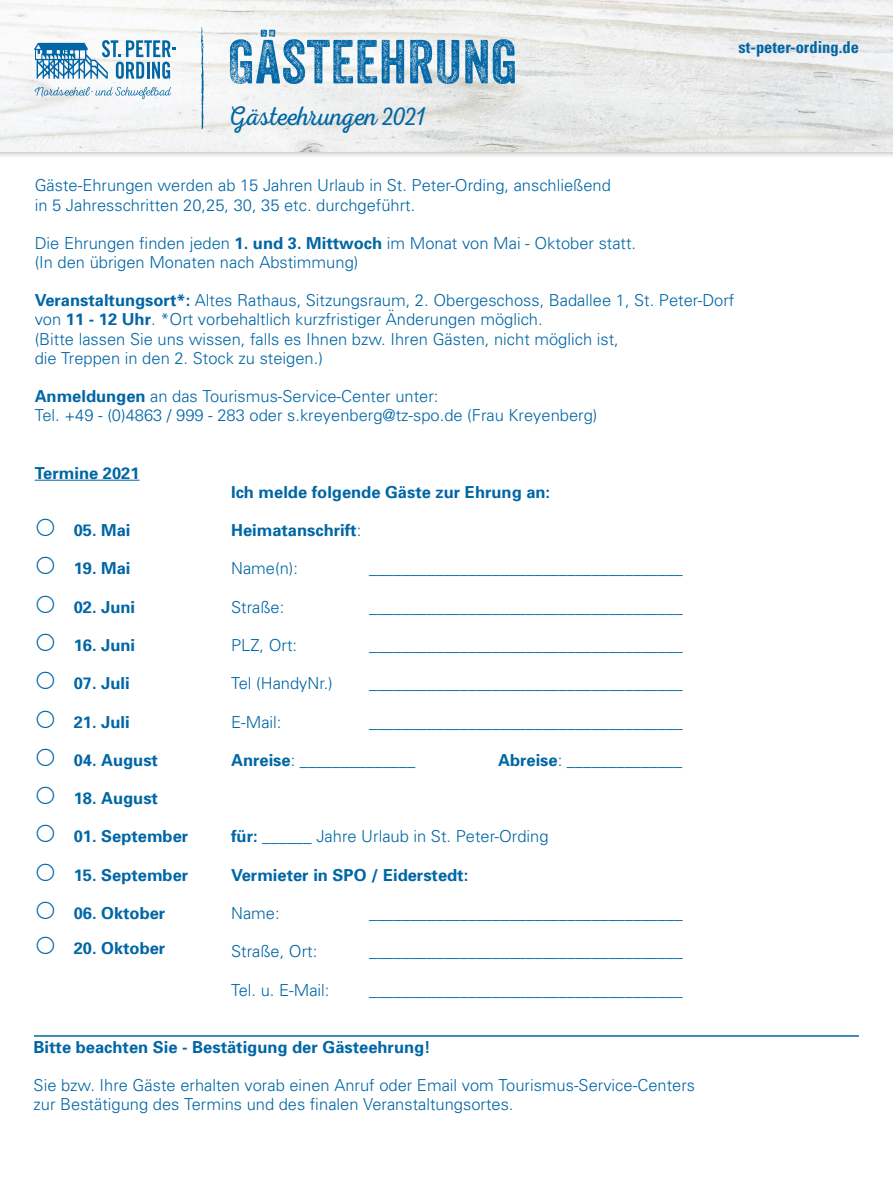
<style>
.page{position:relative;width:893px;height:1187px;background:#fff}
.page>*{position:absolute;margin:0;border:0;box-sizing:border-box;transform-origin:0 0}
.t1{font:60px "Veneer Three";letter-spacing:.01em;color:#0166a5}
.t2{font:27px "Nexa Rust Script L 00";color:#0166a5}
.t3{font:300 16.5px/19.2px "Univers";color:#0166a5}
.t4{font:700 16.5px "Univers";color:#0166a5}
.t5{font:700 condensed 16.5px "Univers";color:#0166a5}
.s1{font-weight:700}
.s2{font-weight:300}
</style>
<div class="page">
<div style="left:0;top:0;width:893px;height:158px;background:#231f20;opacity:.5"></div>
<img style="left:0;top:0;width:893px;height:151px">
<svg style="left:35px;top:87px;width:136px;height:12px"></svg>
<svg style="left:34px;top:40px;width:142px;height:39px"></svg>
<img style="left:201px;top:28px;width:2px;height:102px">
<hr style="left:34px;top:1035px;width:825px;height:1px;background:#0166a5">
<hr style="left:35px;top:479px;width:105px;height:1px;background:#0166a5">
<h1 class="t1" style="left:228px;top:25px;width:291px">GÄSTEEHRUNG</h1>
<h2 class="t2" style="left:228px;top:102px;width:198px">Gästeehrungen 2021</h2>
<p class="t5" style="left:739px;top:37px;width:122px">st-peter-ording.de</p>
<p class="t3" style="left:35px;top:175px;width:578px">Gäste-Ehrungen werden ab 15 Jahren Urlaub in St. Peter-Ording, anschließend in 5 Jahresschritten 20,25, 30, 35 etc. durchgeführt.</p>
<p class="t3" style="left:35px;top:233px;width:603px">Die Ehrungen finden jeden <span class="s1">1. und 3. Mittwoch</span> im Monat von Mai - Oktober statt. (In den übrigen Monaten nach Abstimmung)</p>
<p class="t3" style="left:35px;top:290px;width:701px"><span class="s1">Veranstaltungsort*:</span> Altes Rathaus, Sitzungsraum, 2. Obergeschoss, Badallee 1, St. Peter-Dorf von <span class="s1">11 - 12 Uhr</span>. *Ort vorbehaltlich kurzfristiger Änderungen möglich.<br>(Bitte lassen Sie uns wissen, falls es Ihnen bzw. Ihren Gästen, nicht möglich ist,<br>die Treppen in den 2. Stock zu steigen.)</p>
<p class="t3" style="left:35px;top:386px;width:564px"><span class="s1">Anmeldungen</span> an das Tourismus-Service-Center unter:<br>Tel. +49 - (0)4863 / 999 - 283 oder s.kreyenberg@tz-spo.de (Frau Kreyenberg)</p>
<p class="t4" style="left:35px;top:462px;width:106px">Termine 2021</p>
<p class="t4" style="left:74px;top:519px;width:58px">05. Mai</p>
<p class="t4" style="left:74px;top:558px;width:58px">19. Mai</p>
<p class="t4" style="left:74px;top:596px;width:63px">02. Juni</p>
<p class="t4" style="left:74px;top:634px;width:63px">16. Juni</p>
<p class="t4" style="left:74px;top:672px;width:57px">07. Juli</p>
<p class="t4" style="left:74px;top:711px;width:57px">21. Juli</p>
<p class="t4" style="left:74px;top:749px;width:86px">04. August</p>
<p class="t4" style="left:74px;top:787px;width:86px">18. August</p>
<p class="t4" style="left:74px;top:825px;width:116px">01. September</p>
<p class="t4" style="left:74px;top:864px;width:116px">15. September</p>
<p class="t4" style="left:74px;top:902px;width:93px">06. Oktober</p>
<p class="t4" style="left:74px;top:937px;width:93px">20. Oktober</p>
<p class="t4" style="left:231px;top:481px;width:321px">Ich melde folgende Gäste zur Ehrung an:</p>
<p class="t4" style="left:231px;top:519px;width:132px">Heimatanschrift<span class="s2">:</span></p>
<p class="t3" style="left:231px;top:558px;width:68px">Name(n):</p>
<p class="t3" style="left:369px;top:558px;width:315px">______________________________________</p>
<p class="t3" style="left:231px;top:596px;width:55px">Straße:</p>
<p class="t3" style="left:369px;top:596px;width:315px">______________________________________</p>
<p class="t3" style="left:231px;top:635px;width:68px">PLZ, Ort:</p>
<p class="t3" style="left:369px;top:635px;width:315px">______________________________________</p>
<p class="t3" style="left:231px;top:673px;width:103px">Tel (HandyNr.)</p>
<p class="t3" style="left:369px;top:673px;width:315px">______________________________________</p>
<p class="t3" style="left:231px;top:711px;width:52px">E-Mail:</p>
<p class="t3" style="left:369px;top:711px;width:315px">______________________________________</p>
<p class="t3" style="left:231px;top:749px;width:186px"><span class="s1">Anreise</span>: ______________</p>
<p class="t3" style="left:498px;top:749px;width:186px"><span class="s1">Abreise</span>: ______________</p>
<p class="t3" style="left:231px;top:826px;width:319px"><span class="s1">für:</span> ______ Jahre Urlaub in St. Peter-Ording</p>
<p class="t4" style="left:231px;top:864px;width:239px">Vermieter in SPO / Eiderstedt:</p>
<p class="t3" style="left:231px;top:902px;width:50px">Name:</p>
<p class="t3" style="left:369px;top:902px;width:315px">______________________________________</p>
<p class="t3" style="left:231px;top:941px;width:88px">Straße, Ort:</p>
<p class="t3" style="left:369px;top:941px;width:315px">______________________________________</p>
<p class="t3" style="left:231px;top:979px;width:100px">Tel. u. E-Mail:</p>
<p class="t4" style="left:34px;top:1036px;width:399px">Bitte beachten Sie - Bestätigung der Gästeehrung!</p>
<p class="t3" style="left:34px;top:1075px;width:663px">Sie bzw. Ihre Gäste erhalten vorab einen Anruf oder Email vom Tourismus-Service-Centers zur Bestätigung des Termins und des finalen Veranstaltungsortes.</p>
</div>
